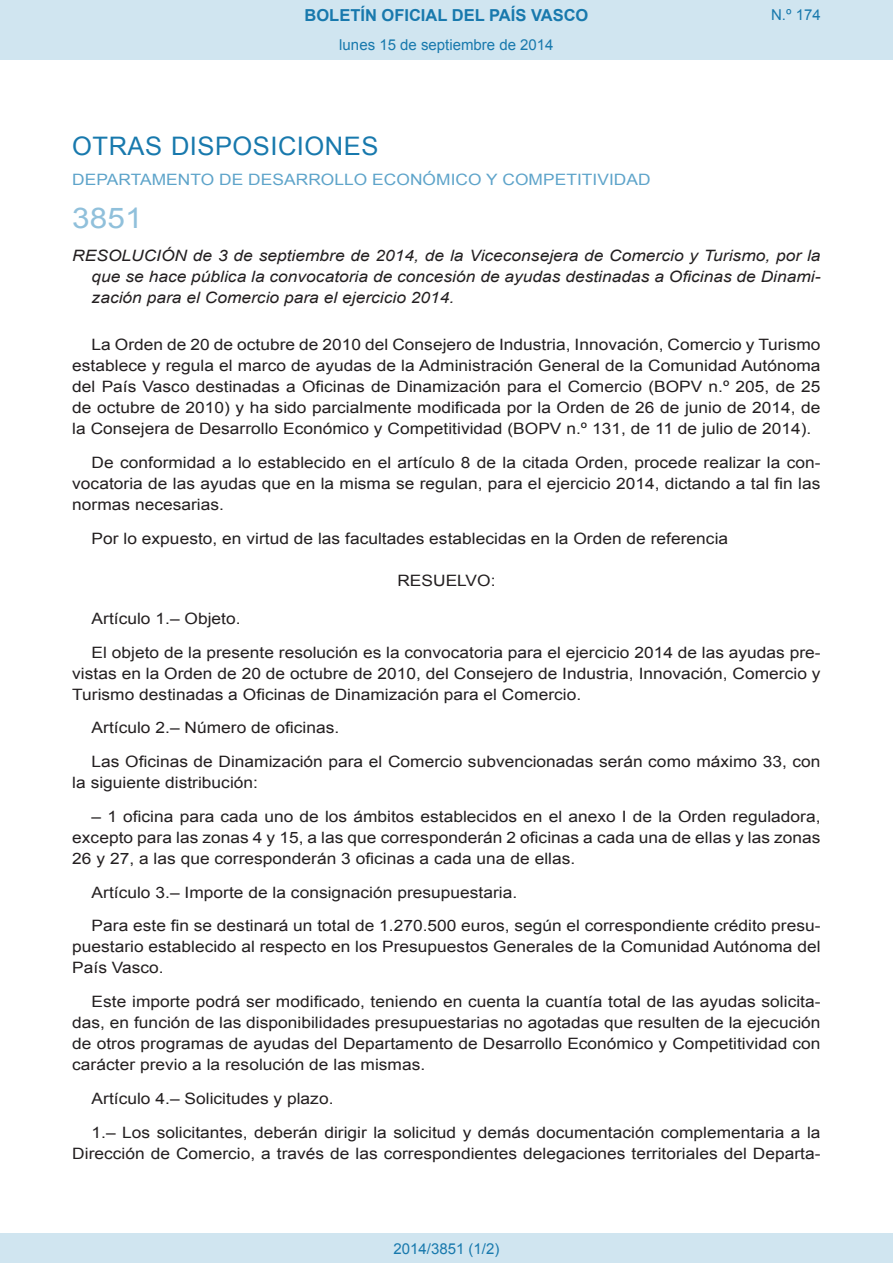
<style>
.page{position:relative;width:893px;height:1263px;background:#fff}
.page>*{position:absolute;margin:0;border:0;box-sizing:border-box;transform-origin:0 0}
.BOPVOrden{font:28.5px "Arial";color:#90c0db;scale:1.11 1}
.BOPVSeccion{font:25.5px "Arial";letter-spacing:.02em;color:#1879ad}
.t1{font:700 16.5px "Arial";color:#1879ad}
.BOPVDetalle{font:15.6px/21px "Arial";color:#231f20;text-align:justify;scale:1.11 1}
.BOPVTitulo{font:italic 15.6px/21px "Arial";color:#231f20;text-align:justify;scale:1.11 1}
.BOPVOrganismo{font:15.6px "Arial";letter-spacing:.005em;color:#5ea4ca;scale:1.11 1}
.BOPVClave{font:15.6px "Arial";color:#231f20;scale:1.11 1}
.Paginacion_Centro{font:15px "Arial";color:#1879ad}
</style>
<div class="page">
<div style="left:0;top:0;width:893px;height:60px;background:#d0e5f0"></div>
<div style="left:0;top:1233px;width:893px;height:30px;background:#d0e5f0"></div>
<p class="t1" style="left:305px;top:4px;width:285px">BOLETÍN OFICIAL DEL PAÍS VASCO</p>
<p class="Paginacion_Centro" style="left:339px;top:35px;width:216px">lunes 15 de septiembre de 2014</p>
<p class="Paginacion_Centro" style="left:771px;top:5px;width:51px">N.º 174</p>
<p class="BOPVSeccion" style="left:72px;top:129px;width:308px">OTRAS DISPOSICIONES</p>
<p class="BOPVOrganismo" style="left:72px;top:169px;width:523px">DEPARTAMENTO DE DESARROLLO ECONÓMICO Y COMPETITIVIDAD</p>
<p class="BOPVOrden" style="left:72px;top:199px;width:65px">3851</p>
<p class="BOPVTitulo" style="left:92px;top:246px;width:658px;text-indent:-19px">RESOLUCIÓN de 3 de septiembre de 2014, de la Viceconsejera de Comercio y Turismo, por la que se hace pública la convocatoria de concesión de ayudas destinadas a Oficinas de Dinami&shy;zación para el Comercio para el ejercicio 2014.</p>
<p class="BOPVDetalle" style="left:72px;top:334px;width:676px;text-indent:19px">La Orden de 20 de octubre de 2010 del Consejero de Industria, Innovación, Comercio y Turismo establece y regula el marco de ayudas de la Administración General de la Comunidad Autónoma del País Vasco destinadas a Oficinas de Dinamización para el Comercio (BOPV n.º 205, de 25 de octubre de 2010) y ha sido parcialmente modificada por la Orden de 26 de junio de 2014, de la Consejera de Desarrollo Económico y Competitividad (BOPV n.º 131, de 11 de julio de 2014).</p>
<p class="BOPVDetalle" style="left:72px;top:452px;width:676px;text-indent:19px">De conformidad a lo establecido en el artículo 8 de la citada Orden, procede realizar la con&shy;vocatoria de las ayudas que en la misma se regulan, para el ejercicio 2014, dictando a tal fin las normas necesarias.</p>
<p class="BOPVDetalle" style="left:92px;top:528px;width:575px">Por lo expuesto, en virtud de las facultades establecidas en la Orden de referencia</p>
<p class="BOPVClave" style="left:397px;top:570px;width:90px">RESUELVO:</p>
<p class="BOPVDetalle" style="left:92px;top:608px;width:136px">Artículo 1.– Objeto.</p>
<p class="BOPVDetalle" style="left:72px;top:642px;width:676px;text-indent:19px">El objeto de la presente resolución es la convocatoria para el ejercicio 2014 de las ayudas pre&shy;vistas en la Orden de 20 de octubre de 2010, del Consejero de Industria, Innovación, Comercio y Turismo destinadas a Oficinas de Dinamización para el Comercio.</p>
<p class="BOPVDetalle" style="left:92px;top:717px;width:225px">Artículo 2.– Número de oficinas.</p>
<p class="BOPVDetalle" style="left:72px;top:751px;width:676px;text-indent:19px">Las Oficinas de Dinamización para el Comercio subvencionadas serán como máximo 33, con la siguiente distribución:</p>
<p class="BOPVDetalle" style="left:72px;top:806px;width:676px;text-indent:19px">– 1 oficina para cada uno de los ámbitos establecidos en el anexo I de la Orden reguladora, excepto para las zonas 4 y 15, a las que corresponderán 2 oficinas a cada una de ellas y las zonas 26 y 27, a las que corresponderán 3 oficinas a cada una de ellas.</p>
<p class="BOPVDetalle" style="left:92px;top:882px;width:385px">Artículo 3.– Importe de la consignación presupuestaria.</p>
<p class="BOPVDetalle" style="left:72px;top:915px;width:676px;text-indent:19px">Para este fin se destinará un total de 1.270.500 euros, según el correspondiente crédito presu&shy;puestario establecido al respecto en los Presupuestos Generales de la Comunidad Autónoma del País Vasco.</p>
<p class="BOPVDetalle" style="left:72px;top:991px;width:676px;text-indent:19px">Este importe podrá ser modificado, teniendo en cuenta la cuantía total de las ayudas solicita&shy;das, en función de las disponibilidades presupuestarias no agotadas que resulten de la ejecución de otros programas de ayudas del Departamento de Desarrollo Económico y Competitividad con carácter previo a la resolución de las mismas.</p>
<p class="BOPVDetalle" style="left:92px;top:1088px;width:219px">Artículo 4.– Solicitudes y plazo.</p>
<p class="BOPVDetalle" style="left:72px;top:1122px;width:676px;text-align:right">1.– Los solicitantes, deberán dirigir la solicitud y demás documentación complementaria a la<br>Dirección de Comercio, a través de las correspondientes delegaciones territoriales del Departa-</p>
<p class="Paginacion_Centro" style="left:393px;top:1238px;width:107px">2014/3851 (1/2)</p>
</div>
